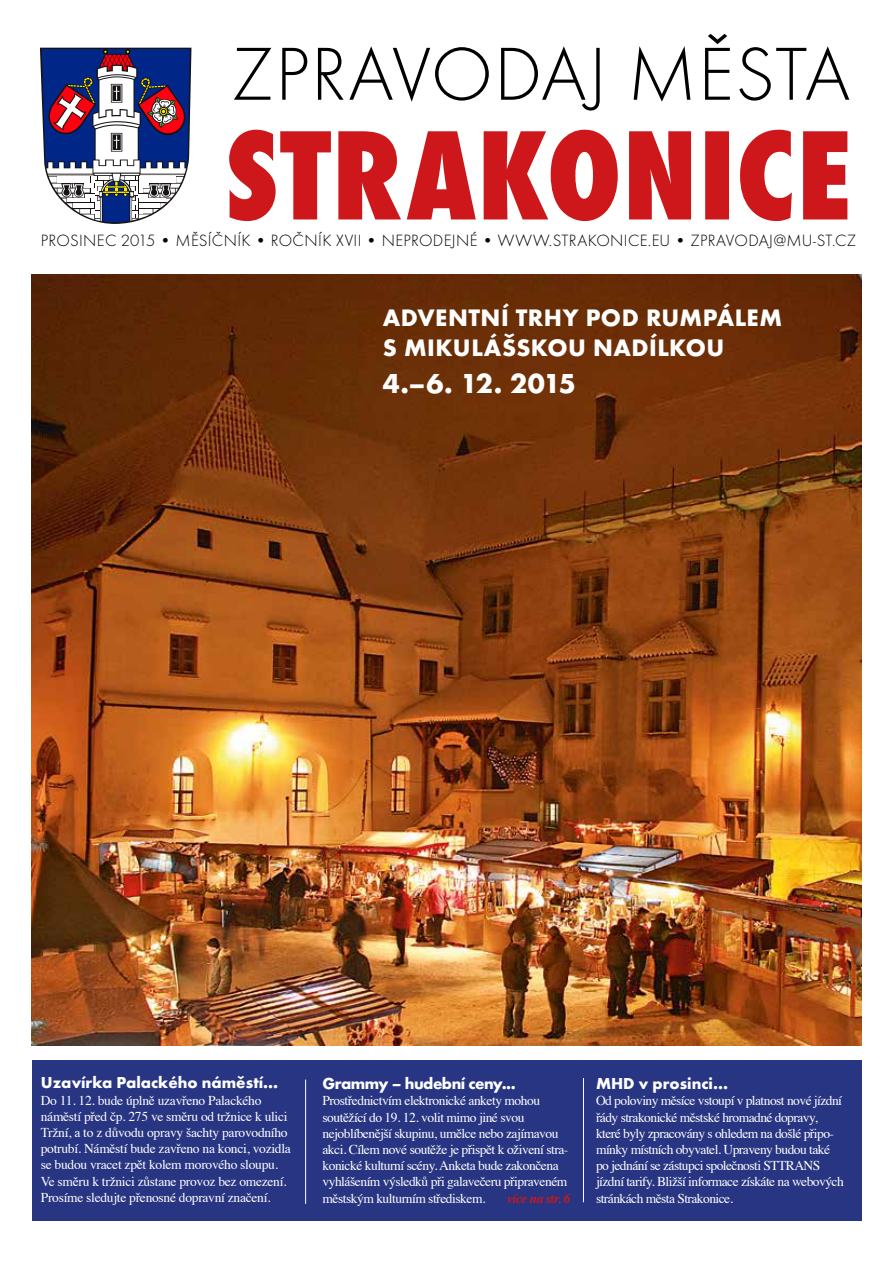
<style>
.page{position:relative;width:893px;height:1263px;background:#fff}
.page>*{position:absolute;margin:0;border:0;box-sizing:border-box;transform-origin:0 0}
.t1{font:700 28.5px "Futura TOT";letter-spacing:-.055em;color:#fff}
.t2{font:700 24.75px/30px "Futura TOT";letter-spacing:.015em;color:#fff}
.t3{font:16.95px "Futura TOT Ligh";letter-spacing:.015em;color:#000}
.t4{font:700 16.5px "Futura TOT";color:#fff}
.t5{font:700 16.5px "Futura TOT";letter-spacing:-.03em;color:#fff}
.t6{font:13.5px/16.2px "Times";letter-spacing:-.035em;color:#fff}
.t7{font:italic 700 13.5px "Times";letter-spacing:-.035em;color:#cd171a}
</style>
<div class="page">
<svg style="left:234px;top:34px;width:615px;height:77px"></svg>
<svg style="left:40px;top:48px;width:151px;height:176px"></svg>
<img style="left:32px;top:274px;width:829px;height:771px">
<div style="left:32px;top:1060px;width:829px;height:160px;background:#283583"></div>
<hr style="left:305px;top:1079px;width:1px;height:125px;background:#fff">
<hr style="left:583px;top:1078px;width:1px;height:124px;background:#fff">
<svg style="left:229px;top:130px;width:618px;height:91px;fill:#cd171a"></svg>
<p class="t3" style="left:41px;top:231px;width:817px">PROSINEC 2015 • MĚSÍČNÍK • ROČNÍK XVII • NEPRODEJNÉ • WWW.STRAKONICE.EU • ZPRAVODAJ@MU-ST.CZ</p>
<h2 class="t2" style="left:383px;top:303px;width:401px">ADVENTNÍ TRHY POD RUMPÁLEM<br>S MIKULÁŠSKOU NADÍLKOU</h2>
<h1 class="t1" style="left:383px;top:366px;width:195px">4.–6. 12. 2015</h1>
<p class="t4" style="left:41px;top:1073px;width:239px">Uzavírka Palackého náměstí…</p>
<p class="t6" style="left:41px;top:1091px;width:252px">Do 11. 12. bude úplně uzavřeno Palackého náměstí před čp. 275 ve směru od tržnice k ulici Tržní, a to z důvodu opravy šachty parovodního potrubí. Náměstí bude zavřeno na konci, vozidla se budou vracet zpět kolem morového sloupu.<br>Ve směru k tržnici zůstane provoz bez omezení.<br>Prosíme sledujte přenosné dopravní značení.</p>
<p class="t5" style="left:322px;top:1073px;width:195px">Grammy – hudební ceny...</p>
<p class="t6" style="left:322px;top:1091px;width:247px">Prostřednictvím elektronické ankety mohou soutěžící do 19. 12. volit mimo jiné svou nejoblíbenější skupinu, umělce nebo zajímavou akci. Cílem nové soutěže je přispět k oživení stra&shy;konické kulturní scény. Anketa bude zakončena vyhlášením výsledků při galavečeru připraveném městským kulturním střediskem.</p>
<p class="t7" style="left:507px;top:1185px;width:65px">více na str. 6</p>
<p class="t4" style="left:596px;top:1073px;width:133px">MHD v prosinci…</p>
<p class="t6" style="left:596px;top:1091px;width:249px">Od poloviny měsíce vstoupí v platnost nové jízdní řády strakonické městské hromadné dopravy, které byly zpracovány s ohledem na došlé připo&shy;mínky místních obyvatel. Upraveny budou také po jednání se zástupci společnosti STTRANS jízdní tarify. Bližší informace získáte na webových stránkách města Strakonice.</p>
</div>
